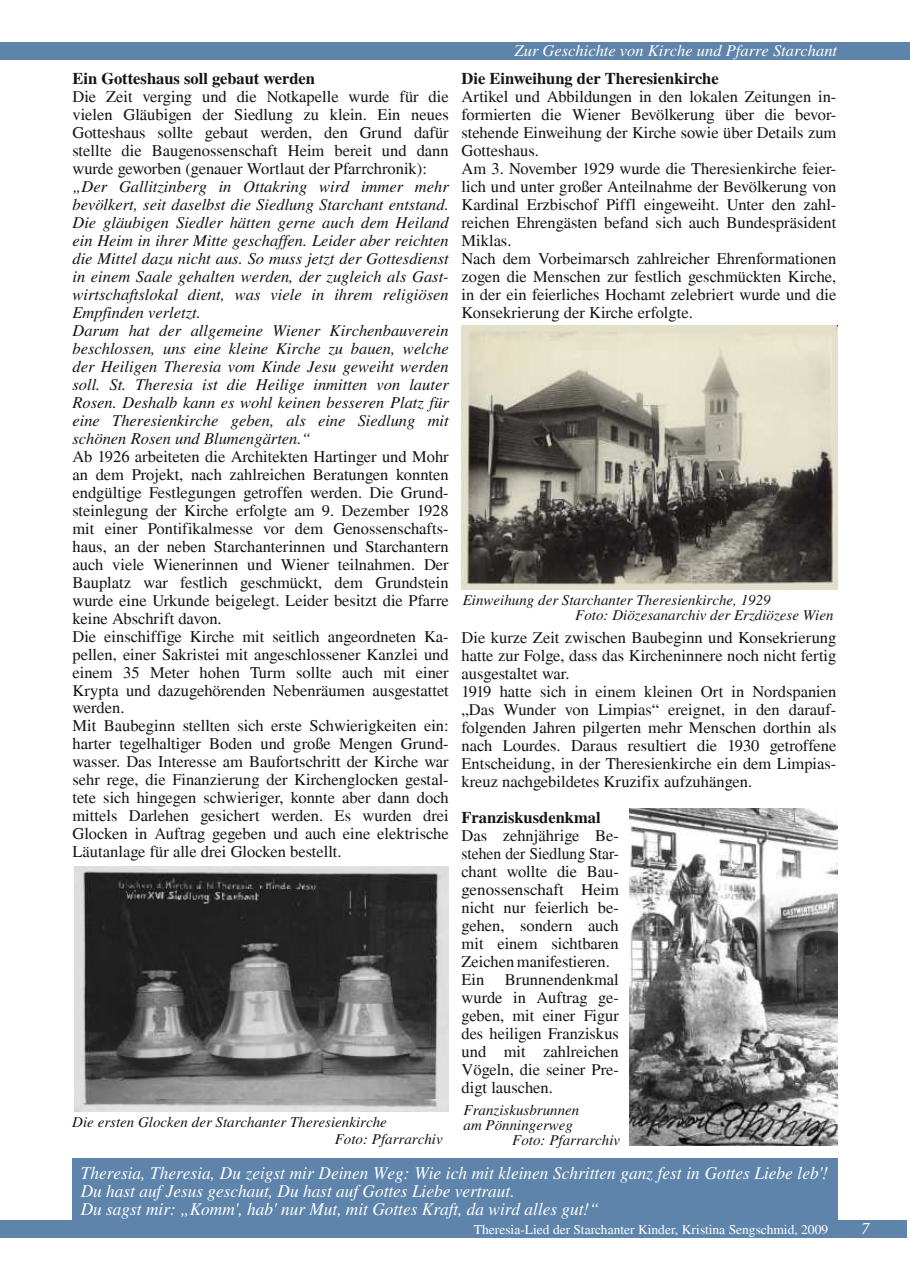
<style>
.page{position:relative;width:910px;height:1280px;background:#fff}
.page>*{position:absolute;margin:0;border:0;box-sizing:border-box;transform-origin:0 0}
.t1{font:italic 18px/18px "Nimbus Rom No 9 L";color:#fff;scale:.96 1}
.t2{font:16.5px/18px "Nimbus Roman No 9 L";color:#161413}
.t3{font:italic 16.5px/18px "Nimbus Rom No 9 L";color:#161413}
.t4{font:500 16.5px "Nimbus Roman No 9 L";color:#161413}
.t5{font:italic 16.5px "Nimbus Rom No 9 L";color:#fff}
.t6{font:italic 15px/16.5px "Nimbus Rom No 9 L";color:#161413}
.t7{font:13.5px "Nimbus Roman No 9 L";color:#fff}
</style>
<div class="page">
<div style="left:0;top:1220px;width:907px;height:17px;background:#5e84ab"></div>
<div style="left:0;top:43px;width:910px;height:17px;background:#5e84ab"></div>
<div style="left:72px;top:1158px;width:766px;height:79px;background:#5e84ab"></div>
<img style="left:462px;top:325px;width:375px;height:265px">
<img style="left:74px;top:867px;width:375px;height:245px">
<img style="left:75px;top:1099px;width:374px;height:13px">
<img style="left:629px;top:808px;width:209px;height:338px">
<p class="t4" style="left:72px;top:70px;width:244px">Ein Gotteshaus soll gebaut werden</p>
<p class="t2" style="left:72px;top:88px;width:378px;text-align:justify">Die Zeit verging und die Notkapelle wurde für die vielen Gläubigen der Siedlung zu klein. Ein neues Gotteshaus sollte gebaut werden, den Grund dafür stellte die Baugenossenschaft Heim bereit und dann wurde geworben (genauer Wortlaut der Pfarrchronik):</p>
<p class="t3" style="left:72px;top:177px;width:378px">„Der Gallitzinberg in Ottakring wird immer mehr bevölkert, seit daselbst die Siedlung Starchant entstand.<br>Die gläubigen Siedler hätten gerne auch dem Heiland ein Heim in ihrer Mitte geschaffen. Leider aber reichten die Mittel dazu nicht aus. So muss jetzt der Gottesdienst in einem Saale gehalten werden, der zugleich als Gast&shy;wirtschaftslokal dient, was viele in ihrem religiösen Empfinden verletzt.<br>Darum hat der allgemeine Wiener Kirchenbauverein beschlossen, uns eine kleine Kirche zu bauen, welche der Heiligen Theresia vom Kinde Jesu geweiht werden soll. St. Theresia ist die Heilige inmitten von lauter Rosen. Deshalb kann es wohl keinen besseren Platz für eine Theresienkirche geben, als eine Siedlung mit schönen Rosen und Blumengärten.“</p>
<p class="t2" style="left:72px;top:448px;width:378px">Ab 1926 arbeiteten die Architekten Hartinger und Mohr an dem Projekt, nach zahlreichen Beratungen konnten endgültige Festlegungen getroffen werden. Die Grund&shy;steinlegung der Kirche erfolgte am 9. Dezember 1928 mit einer Pontifikalmesse vor dem Genossenschafts&shy;haus, an der neben Starchanterinnen und Starchantern auch viele Wienerinnen und Wiener teilnahmen. Der Bauplatz war festlich geschmückt, dem Grundstein wurde eine Urkunde beigelegt. Leider besitzt die Pfarre keine Abschrift davon.<br>Die einschiffige Kirche mit seitlich angeordneten Ka&shy;pellen, einer Sakristei mit angeschlossener Kanzlei und einem 35 Meter hohen Turm sollte auch mit einer Krypta und dazugehörenden Nebenräumen ausgestattet werden.<br>Mit Baubeginn stellten sich erste Schwierigkeiten ein: harter tegelhaltiger Boden und große Mengen Grund&shy;wasser. Das Interesse am Baufortschritt der Kirche war sehr rege, die Finanzierung der Kirchenglocken gestal&shy;tete sich hingegen schwieriger, konnte aber dann doch mittels Darlehen gesichert werden. Es wurden drei Glocken in Auftrag gegeben und auch eine elektrische Läutanlage für alle drei Glocken bestellt.</p>
<p class="t6" style="left:335px;top:1114px;width:109px;text-indent:-262px">Die ersten Glocken der Starchanter Theresienkirche<br>Foto: Pfarrarchiv</p>
<p class="t5" style="left:515px;top:41px;width:324px">Zur Geschichte von Kirche und Pfarre Starchant</p>
<p class="t4" style="left:462px;top:70px;width:259px">Die Einweihung der Theresienkirche</p>
<p class="t2" style="left:462px;top:88px;width:376px">Artikel und Abbildungen in den lokalen Zeitungen in&shy;formierten die Wiener Bevölkerung über die bevor&shy;stehende Einweihung der Kirche sowie über Details zum Gotteshaus.<br>Am 3. November 1929 wurde die Theresienkirche feier&shy;lich und unter großer Anteilnahme der Bevölkerung von Kardinal Erzbischof Piffl eingeweiht. Unter den zahl&shy;reichen Ehrengästen befand sich auch Bundespräsident Miklas.<br>Nach dem Vorbeimarsch zahlreicher Ehrenformationen zogen die Menschen zur festlich geschmückten Kirche, in der ein feierliches Hochamt zelebriert wurde und die Konsekrierung der Kirche erfolgte.</p>
<p class="t6" style="left:575px;top:593px;width:260px;line-height:15px;text-indent:-112px">Einweihung der Starchanter Theresienkirche, 1929<br>Foto: Diözesanarchiv der Erzdiözese Wien</p>
<p class="t2" style="left:462px;top:629px;width:376px">Die kurze Zeit zwischen Baubeginn und Konsekrierung hatte zur Folge, dass das Kircheninnere noch nicht fertig ausgestaltet war.<br>1919 hatte sich in einem kleinen Ort in Nordspanien „Das Wunder von Limpias“ ereignet, in den darauf&shy;folgenden Jahren pilgerten mehr Menschen dorthin als nach Lourdes. Daraus resultiert die 1930 getroffene Entscheidung, in der Theresienkirche ein dem Limpias&shy;kreuz nachgebildetes Kruzifix aufzuhängen.</p>
<p class="t4" style="left:462px;top:810px;width:141px">Franziskusdenkmal</p>
<p class="t2" style="left:462px;top:827px;width:159px">Das zehnjährige Be&shy;stehen der Siedlung Star&shy;chant wollte die Bau&shy;genossenschaft Heim nicht nur feierlich be&shy;gehen, sondern auch mit einem sichtbaren<br>Zeichenmanifestieren.<br>Ein Brunnendenkmal wurde in Auftrag ge&shy;geben, mit einer Figur des heiligen Franziskus und mit zahlreichen<br>Vögeln, die seiner Pre&shy;digt lauschen.</p>
<p class="t6" style="left:463px;top:1102px;width:117px">Franziskusbrunnen</p>
<p class="t6" style="left:463px;top:1117px;width:111px">am Pönningerweg</p>
<p class="t6" style="left:512px;top:1132px;width:109px">Foto: Pfarrarchiv</p>
<p class="t1" style="left:81px;top:1164px;width:780px">Theresia, Theresia, Du zeigst mir Deinen Weg: Wie ich mit kleinen Schritten ganz fest in Gottes Liebe leb'!<br>Du hast auf Jesus geschaut, Du hast auf Gottes Liebe vertraut.<br>Du sagst mir: „Komm', hab' nur Mut, mit Gottes Kraft, da wird alles gut!“</p>
<p class="t7" style="left:474px;top:1223px;width:356px">Theresia-Lied der Starchanter Kinder, Kristina Sengschmid, 2009</p>
<p class="t5" style="left:861px;top:1218px;width:10px">7</p>
</div>
